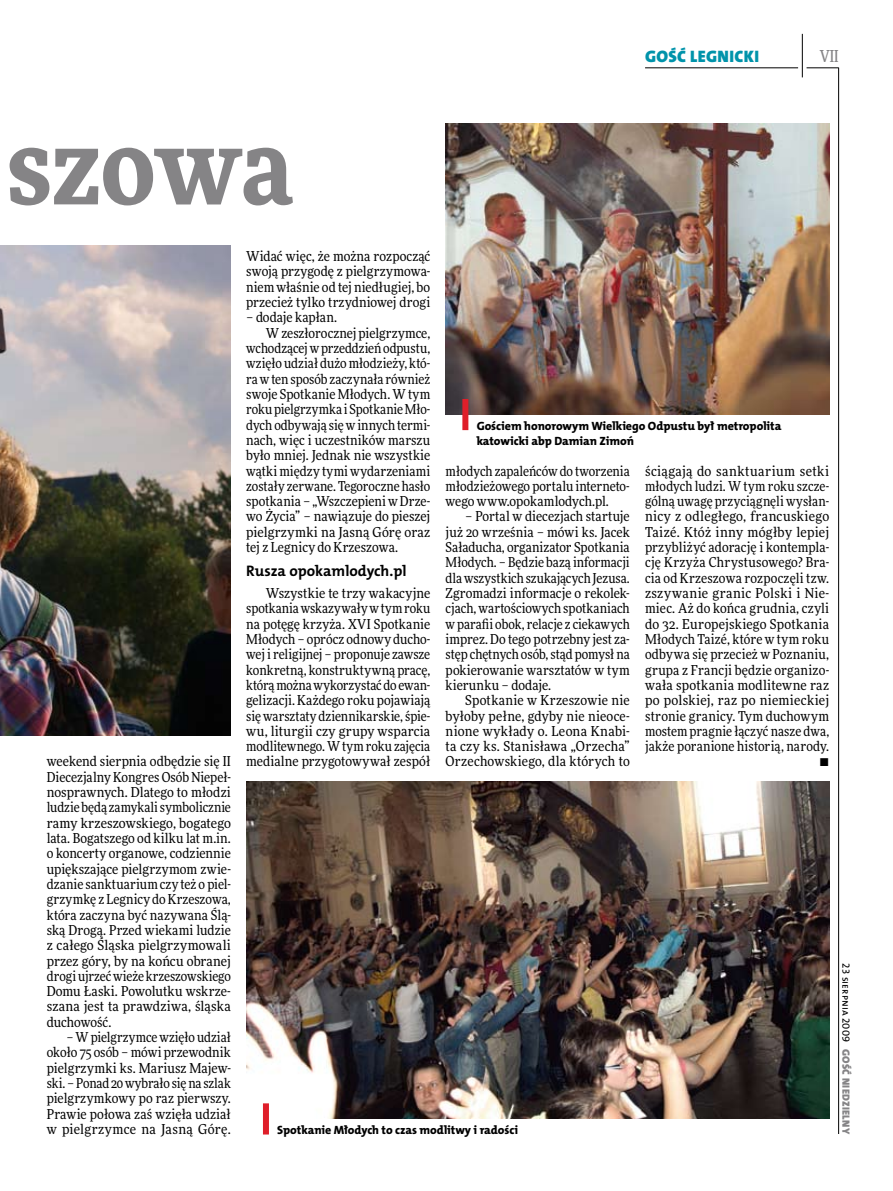
<style>
.page{position:relative;width:893px;height:1191px;background:#fff}
.page>*{position:absolute;margin:0;border:0;box-sizing:border-box;transform-origin:0 0}
.t1{font:900 108px "Freeday Narrow";color:#858486}
.t2{font:16.65px "The Mix HP9 Blk";letter-spacing:.02em;color:#0093aa}
.t3{font:500 16.5px "Freeday Narrow";color:#858486;scale:.9 1}
.t4{font:15.3px "The Mix HP7 Bld";letter-spacing:-.005em;color:#000}
.t5{font:13.65px/15.3px "Freeday Narrow News";letter-spacing:.01em;color:#000;text-align:justify}
.t6{font:12px/15.3px "The Mix HP8 Ex Bld";letter-spacing:-.005em;color:#000}
.t7{font:10.5px "The Mix HP9 Blk";letter-spacing:.025em;color:#858486}
.t8{font:10.5px "The Mix HP5 Plain";letter-spacing:.01em;color:#000}
</style>
<div class="page">
<hr style="left:806px;top:68px;width:33px;height:1px;background:#000">
<hr style="left:645px;top:68px;width:153px;height:1px;background:#000">
<hr style="left:838px;top:68px;width:1px;height:1066px;background:#000">
<hr style="left:802px;top:34px;width:1px;height:43px;background:#000">
<img style="left:0;top:246px;width:231px;height:490px">
<img style="left:446px;top:123px;width:383px;height:291px">
<img style="left:246px;top:782px;width:583px;height:336px">
<div style="left:462px;top:399px;width:6px;height:31px;background:#df1f2a"></div>
<div style="left:263px;top:1103px;width:6px;height:31px;background:#df1f2a"></div>
<h1 class="t1" style="left:6px;top:95px;width:288px">szowa</h1>
<p class="t2" style="left:645px;top:46px;width:115px">GOŚĆ LEGN ICKI</p>
<p class="t3" style="left:820px;top:46px;width:22px">VII</p>
<p class="t5" style="left:47px;top:754px;width:186px">weekend sierpnia odbędzie się II Diecezjalny Kongres Osób Niepeł&shy;nosprawnych. Dlatego to młodzi ludzie będą zamykali symbolicznie ramy krzeszowskiego, bogatego lata. Bogatszego od kilku lat m.in. o koncerty organowe, codziennie upiększające pielgrzymom zwie&shy;dzanie sanktuarium czy też o piel&shy;grzymkę z Legnicy do Krzeszowa, która zaczyna być nazywana Ślą&shy;ską Drogą. Przed wiekami ludzie z całego Śląska pielgrzymowali przez góry, by na końcu obranej drogi ujrzeć wieże krzeszowskiego Domu Łaski. Powolutku wskrze&shy;szana jest ta prawdziwa, śląska duchowość.</p>
<p class="t5" style="left:47px;top:1029px;width:186px;text-indent:20px">– W pielgrzymce wzięło udział około 75 osób – mówi przewodnik pielgrzymki ks. Mariusz Majew&shy;ski. – Ponad 20 wybrało się na szlak pielgrzymkowy po raz pierwszy.<br>Prawie połowa zaś wzięła udział w pielgrzymce na Jasną Górę.</p>
<p class="t5" style="left:246px;top:248px;width:186px">Widać więc, że można rozpocząć swoją przygodę z pielgrzymowa&shy;niem właśnie od tej niedługiej, bo przecież tylko trzydniowej drogi</p>
<p class="t5" style="left:246px;top:310px;width:92px">– dodaje kapłan.</p>
<p class="t5" style="left:266px;top:325px;width:166px">W zeszłorocznej pielgrzymce,</p>
<p class="t5" style="left:246px;top:340px;width:186px">wchodzącej w przeddzień odpustu,</p>
<p class="t5" style="left:246px;top:356px;width:186px">wzięło udział dużo młodzieży, któ-</p>
<p class="t5" style="left:246px;top:371px;width:186px">ra w ten sposób zaczynała również</p>
<p class="t5" style="left:246px;top:386px;width:186px">swoje Spotkanie Młodych. Wtym</p>
<p class="t5" style="left:246px;top:401px;width:186px">roku pielgrzymka i Spotkanie Mło-</p>
<p class="t5" style="left:246px;top:417px;width:186px">dych odbywają się w innych termi-</p>
<p class="t5" style="left:246px;top:432px;width:186px">nach, więc i uczestników marszu</p>
<p class="t5" style="left:246px;top:447px;width:186px">było mniej. Jednak nie wszystkie</p>
<p class="t5" style="left:246px;top:463px;width:186px">wątki między tymi wydarzeniami</p>
<p class="t5" style="left:246px;top:478px;width:186px">zostały zerwane. Tegoroczne hasło</p>
<p class="t5" style="left:246px;top:493px;width:186px">spotkania – „Wszczepieni w Drze-</p>
<p class="t5" style="left:246px;top:509px;width:186px">wo Życia” – nawiązuje do pieszej</p>
<p class="t5" style="left:246px;top:524px;width:186px">pielgrzymki na Jasną Górę oraz</p>
<p class="t5" style="left:246px;top:539px;width:153px">tej z Legnicy do Krzeszowa.</p>
<p class="t4" style="left:246px;top:561px;width:162px">Rusza opokamlodych.pl</p>
<p class="t5" style="left:246px;top:585px;width:186px;text-indent:20px">Wszystkie te trzy wakacyjne spotkania wskazywały wtym roku na potęgę krzyża. XVI Spotkanie Młodych – oprócz odnowy ducho&shy;wej i religijnej – proponuje zawsze konkretną, konstruktywną pracę, którą można wykorzystać do ewan&shy;gelizacji. Każdego roku pojawiają się warsztaty dziennikarskie, śpie&shy;wu, liturgii czy grupy wsparcia modlitewnego. Wtym roku zajęcia medialne przygotowywał zespół</p>
<p class="t6" style="left:477px;top:418px;width:306px">Gościem honorowym Wielkiego Odpustu był metropolita katowicki abp Damian Zimoń</p>
<p class="t5" style="left:446px;top:463px;width:186px">młodych zapaleńców do tworzenia młodzieżowego portalu interneto&shy;wego www.opokamlodych.pl.</p>
<p class="t5" style="left:446px;top:509px;width:186px;text-indent:20px">– Portal w diecezjach startuje już 20 września – mówi ks. Jacek Saładucha, organizator Spotkania Młodych. – Będzie bazą informacji dla wszystkich szukających Jezusa.<br>Zgromadzi informacje o rekolek&shy;cjach, wartościowych spotkaniach w parafii obok, relacje z ciekawych imprez. Do tego potrzebny jest za&shy;stęp chętnych osób, stąd pomysł na pokierowanie warsztatów w tym kierunku – dodaje.</p>
<p class="t5" style="left:446px;top:692px;width:186px;text-indent:20px">Spotkanie w Krzeszowie nie byłoby pełne, gdyby nie nieoce&shy;nione wykłady o. Leona Knabi&shy;ta czy ks. Stanisława „Orzecha” Orzechowskiego, dla których to</p>
<p class="t5" style="left:645px;top:463px;width:186px;text-align:right">ściągają do sanktuarium setki młodych ludzi. W tym roku szcze&shy;gólną uwagę przyciągnęli wysłan&shy;nicy z odległego, francuskiego<br>Taizé. Któż inny mógłby lepiej przybliżyć adorację i kontempla&shy;cję Krzyża Chrystusowego? Bra&shy;cia od Krzeszowa rozpoczęli tzw. zszywanie granic Polski i Nie&shy;miec. Aż do końca grudnia, czyli do 32. Europejskiego Spotkania<br>Młodych Taizé, które w tym roku odbywa się przecież w Poznaniu, grupa z Francji będzie organizo&shy;wała spotkania modlitewne raz po polskiej, raz po niemieckiej stronie granicy. Tym duchowym mostem pragnie łączyć nasze dwa, jakże poranione historią, narody. •</p>
<p class="t6" style="left:277px;top:1122px;width:242px">Spotkanie Młodych to czas modlitwy i radości</p>
<p class="t8" style="left:853px;top:963px;width:80px;rotate:90deg">23 sierpnia 2009</p>
<p class="t7" style="left:853px;top:1049px;width:86px;rotate:90deg">GOŚĆ NIEDZIELNY</p>
</div>
